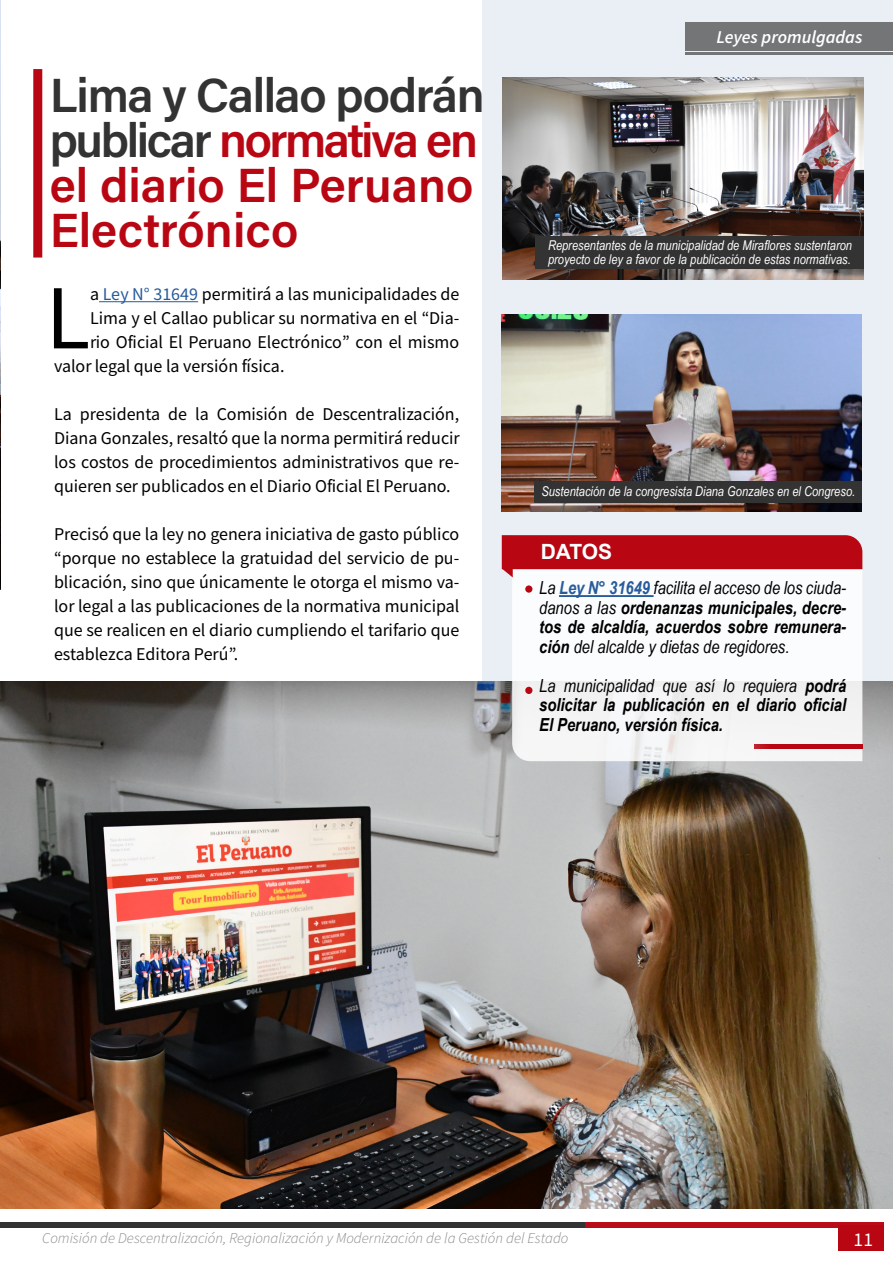
<style>
.page{position:relative;width:893px;height:1263px;background:#fff}
.page>*{position:absolute;margin:0;border:0;box-sizing:border-box;transform-origin:0 0}
.t1{font:91.65px "Source Sans Variable";color:#000}
.t2{font:48px/45px "Acumin Variable Concept";letter-spacing:.015em;color:#b90613}
.t3{font:700 21px "Arial";letter-spacing:-.01em;color:#fff}
.t4{font:19.5px "Source Sans Variable";color:#fff}
.t5{font:18px/24px "Source Sans Variable";letter-spacing:.02em;color:#000;text-align:justify}
.t6{font:italic 700 18px/19.5px "Arial Narrow";color:#000;text-align:justify}
.t7{font:italic 18px "Source Sans Variable";letter-spacing:.025em;color:#fff}
.t8{font:italic 15px "Source Sans Variable";letter-spacing:.005em;color:#878888}
.t9{font:italic 13.5px/13.5px "Arial Narrow";color:#fff}
.s1{color:#333}
.s2{color:#275b9b}
.s3{font-weight:400}
</style>
<div class="page">
<div style="left:483px;top:0;width:410px;height:1081px;background:#e9eff4"></div>
<img style="left:0;top:681px;width:893px;height:528px">
<svg style="left:512px;top:577px;width:350px;height:184px;fill:#fbfcfd"></svg>
<hr style="left:99px;top:301px;width:99px;height:1px;background:#275b9b">
<img style="left:503px;top:77px;width:360px;height:203px">
<img style="left:502px;top:315px;width:359px;height:197px">
<div style="left:535px;top:237px;width:328px;height:32px;background:#333"></div>
<div style="left:534px;top:481px;width:327px;height:22px;background:#333"></div>
<div style="left:33px;top:69px;width:9px;height:189px;background:#b90613"></div>
<hr style="left:559px;top:595px;width:95px;height:2px;background:#275b9b">
<svg style="left:502px;top:535px;width:360px;height:42px;background:#c5343f"></svg>
<div style="left:754px;top:744px;width:108px;height:5px;background:#b90613"></div>
<div style="left:525px;top:585px;width:7px;height:8px;background:#b90613;border-radius:50%"></div>
<div style="left:525px;top:687px;width:7px;height:7px;background:#b90613;border-radius:50%"></div>
<div style="left:0;top:1222px;width:588px;height:5px;background:#333"></div>
<div style="left:585px;top:1222px;width:299px;height:5px;background:#ba0b18"></div>
<div style="left:839px;top:1225px;width:45px;height:26px;background:#b90613"></div>
<img style="left:0;top:0;width:1px;height:449px">
<hr style="left:0;top:449px;width:1px;height:141px;background:#000">
<div style="left:685px;top:23px;width:208px;height:28px;background:#737577"></div>
<hr style="left:685px;top:52px;width:208px;height:3px;background:#333">
<h2 class="t2" style="left:50px;top:71px;width:435px"><span class="s1">Lima y Callao podrán publicar</span> normativa en el diario El Peruano<br>Electrónico</h2>
<h1 class="t1" style="left:46px;top:263px;width:44px">L</h1>
<p class="t5" style="left:90px;top:282px;width:370px">a <span class="s2">Ley N° 31649</span> permitirá a las municipalidades de</p>
<p class="t5" style="left:90px;top:306px;width:370px">Lima y el Callao publicar su normativa en el “Dia-</p>
<p class="t5" style="left:90px;top:330px;width:370px">rio Oficial El Peruano Electrónico” con el mismo</p>
<p class="t5" style="left:54px;top:354px;width:231px">valor legal que la versión física.</p>
<p class="t5" style="left:54px;top:402px;width:407px">La presidenta de la Comisión de Descentralización, Diana Gonzales, resaltó que la norma permitirá reducir los costos de procedimientos administrativos que re&shy;quieren ser publicados en el Diario Oficial El Peruano.</p>
<p class="t5" style="left:54px;top:522px;width:407px">Precisó que la ley no genera iniciativa de gasto público “porque no establece la gratuidad del servicio de pu&shy;blicación, sino que únicamente le otorga el mismo va&shy;lor legal a las publicaciones de la normativa municipal que se realicen en el diario cumpliendo el tarifario que establezca Editora Perú”.</p>
<p class="t7" style="left:716px;top:26px;width:147px">Leyes promulgadas</p>
<p class="t9" style="left:548px;top:238px;width:305px">Representantes de la municipalidad de Miraflores sustentaron proyecto de ley a favor de la publicación de estas normativas.</p>
<p class="t9" style="left:541px;top:484px;width:315px">Sustentación de la congresista Diana Gonzales en el Congreso.</p>
<p class="t3" style="left:541px;top:537px;width:73px">DATOS</p>
<p class="t6" style="left:539px;top:577px;width:309px"><span class="s3">La</span> <span class="s2">Ley N° 31649</span> <span class="s3">facilita el acceso de los ciuda&shy;danos a las</span> ordenanzas municipales, decre&shy;tos de alcaldía, acuerdos sobre remunera&shy;ción <span class="s3">del alcalde y dietas de regidores.</span></p>
<p class="t6" style="left:539px;top:675px;width:308px"><span class="s3">La municipalidad que así lo requiera</span> podrá solicitar la publicación en el diario oficial El Peruano, versión física.</p>
<p class="t8" style="left:42px;top:1229px;width:528px">Comisión de Descentralización, Regionalización y Modernización de la Gestión del Estado</p>
<p class="t4" style="left:854px;top:1228px;width:20px">11</p>
</div>
